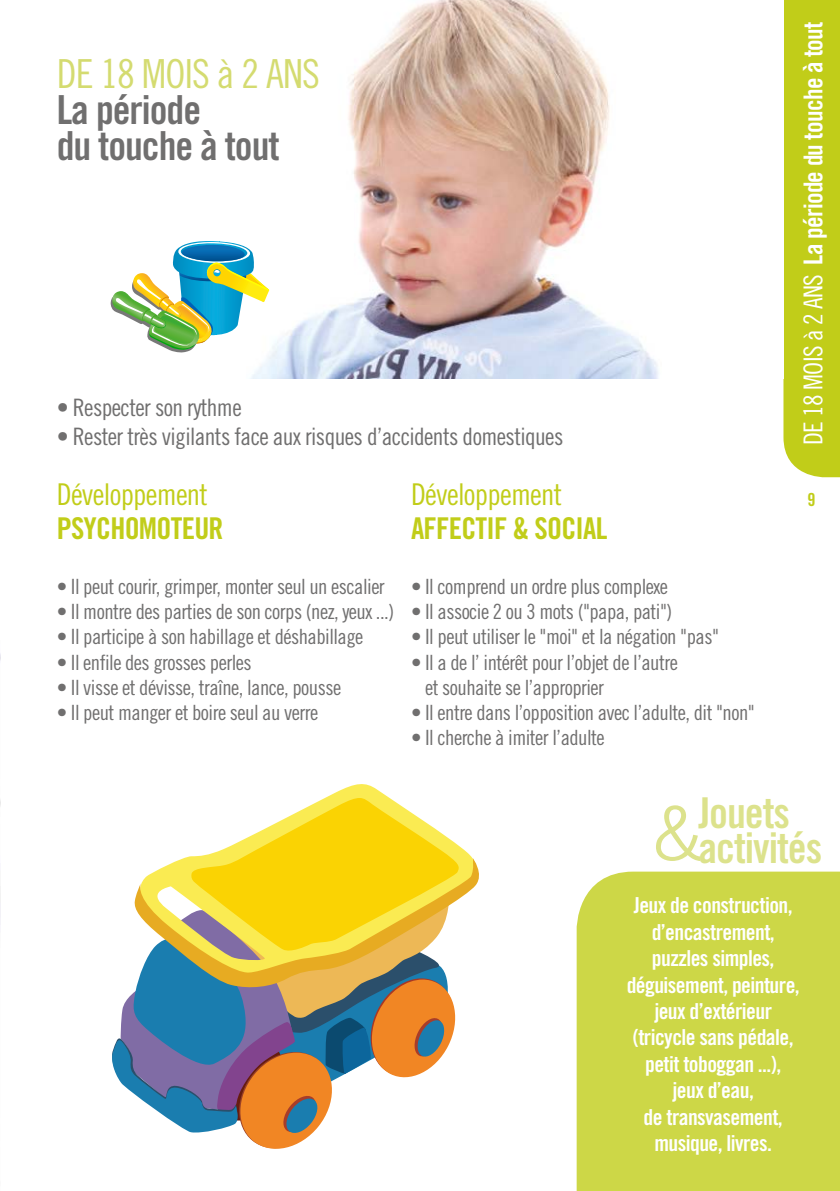
<style>
.page{position:relative;width:840px;height:1191px;background:#fff}
.page>*{position:absolute;margin:0;border:0;box-sizing:border-box;transform-origin:0 0}
.t1{font:42.4px/35.6px "Trade Gothic Bold Cond Twenty";letter-spacing:-.025em;color:#d4db70;text-align:center}
.t2{font:40px/36px "Trade Gothic Bold Cond Twenty";letter-spacing:-.025em;color:#706f6f}
.t3{font:40px "Trade Gothic Cond Eighteen";letter-spacing:-.025em;color:#d4db70}
.t4{font:30px "Trade Gothic Bold Cond Twenty";letter-spacing:-.025em;color:#c1cd19}
.t5{font:30px "Trade Gothic Cond Eighteen";letter-spacing:-.025em;color:#c1cd19}
.t6{font:26px "Trade Gothic Bold Cond Twenty";letter-spacing:-.025em;color:#fff}
.t7{font:24px "Trade Gothic Cond Eighteen";letter-spacing:-.025em;color:#706f6f}
.t8{font:22px/26.4px "Trade Gothic Bold Cond Twenty";letter-spacing:-.025em;color:#fff;text-align:center}
.t9{font:21px/25.2px "Trade Gothic Cond Eighteen";letter-spacing:-.025em;color:#706f6f}
.t10{font:18px "Trade Gothic Bold Cond Twenty";color:#c1cd19}
.s1{font-family:"Trade Gothic Bold Cond Twenty"}
.s2{font-family:"Trade Gothic Cond Eighteen"}
.s3{font-family:"Trade Gothic";font-weight:300;font-size:75px}
</style>
<div class="page">
<img style="left:251px;top:0;width:408px;height:378px">
<div style="left:783px;top:0;width:56px;height:477px;background:#c1cd19"></div>
<img style="left:0;top:641px;width:1px;height:550px">
<div style="left:576px;top:871px;width:263px;height:320px;background:#cdd747"></div>
<svg style="left:112px;top:989px;width:344px;height:160px"></svg>
<svg style="left:184px;top:784px;width:289px;height:74px"></svg>
<svg style="left:190px;top:798px;width:270px;height:60px"></svg>
<svg style="left:134px;top:858px;width:345px;height:131px;background:#dec852"></svg>
<svg style="left:110px;top:241px;width:160px;height:112px"></svg>
<h2 class="t3" style="left:57px;top:50px;width:264px">DE 18 MOIS à 2 ANS</h2>
<h2 class="t2" style="left:57px;top:91px;width:224px">La période<br>du touche à tout</h2>
<p class="t7" style="left:57px;top:393px;width:186px"><span class="s1">•</span> Respecter son rythme</p>
<p class="t7" style="left:57px;top:422px;width:508px"><span class="s1">•</span> Rester très vigilants face aux risques d’accidents domestiques</p>
<h3 class="t5" style="left:57px;top:476px;width:152px">Développement</h3>
<h3 class="t4" style="left:57px;top:510px;width:168px">PSYCHOMOTEUR</h3>
<p class="t9" style="left:57px;top:573px;width:329px">• Il peut courir, grimper, monter seul un escalier</p>
<p class="t9" style="left:57px;top:599px;width:339px">• Il montre des parties de son corps (nez, yeux ...)</p>
<p class="t9" style="left:57px;top:624px;width:308px">• Il participe à son habillage et déshabillage</p>
<p class="t9" style="left:57px;top:649px;width:196px">• Il enfile des grosses perles</p>
<p class="t9" style="left:57px;top:674px;width:286px">• Il visse et dévisse, traîne, lance, pousse</p>
<p class="t9" style="left:57px;top:699px;width:263px">• Il peut manger et boire seul au verre</p>
<h3 class="t5" style="left:411px;top:476px;width:152px">Développement</h3>
<h3 class="t4" style="left:411px;top:510px;width:198px">AFFECTIF &amp; SOCIAL</h3>
<p class="t9" style="left:411px;top:573px;width:258px">• Il comprend un ordre plus complexe</p>
<p class="t9" style="left:411px;top:599px;width:263px">• Il associe 2 ou 3 mots ("papa, pati")</p>
<p class="t9" style="left:411px;top:624px;width:309px">• Il peut utiliser le "moi" et la négation "pas"</p>
<p class="t9" style="left:425px;top:649px;width:254px;text-indent:-14px">• Il a de l’ intérêt pour l’objet de l’autre et souhaite se l’approprier</p>
<p class="t9" style="left:411px;top:699px;width:345px">• Il entre dans l’opposition avec l’adulte, dit "non"</p>
<p class="t9" style="left:411px;top:725px;width:195px">• Il cherche à imiter l’adulte</p>
<p class="t6" style="left:797px;top:445px;width:425px;rotate:-90deg"><span class="s2">DE 18 MOIS à 2 ANS</span> La période du touche à tout</p>
<p class="t10" style="left:807px;top:488px;width:9px">9</p>
<h1 class="t1" style="left:652px;top:794px;width:171px">Jouets <span class="s3">&amp;</span>activités</h1>
<p class="t8" style="left:626px;top:892px;width:174px">Jeux de construction, d’encastrement, puzzles simples, déguisement, peinture, jeux d’extérieur (tricycle sans pédale, petit toboggan ...), jeux d’eau,<br>de transvasement, musique, livres.</p>
</div>
